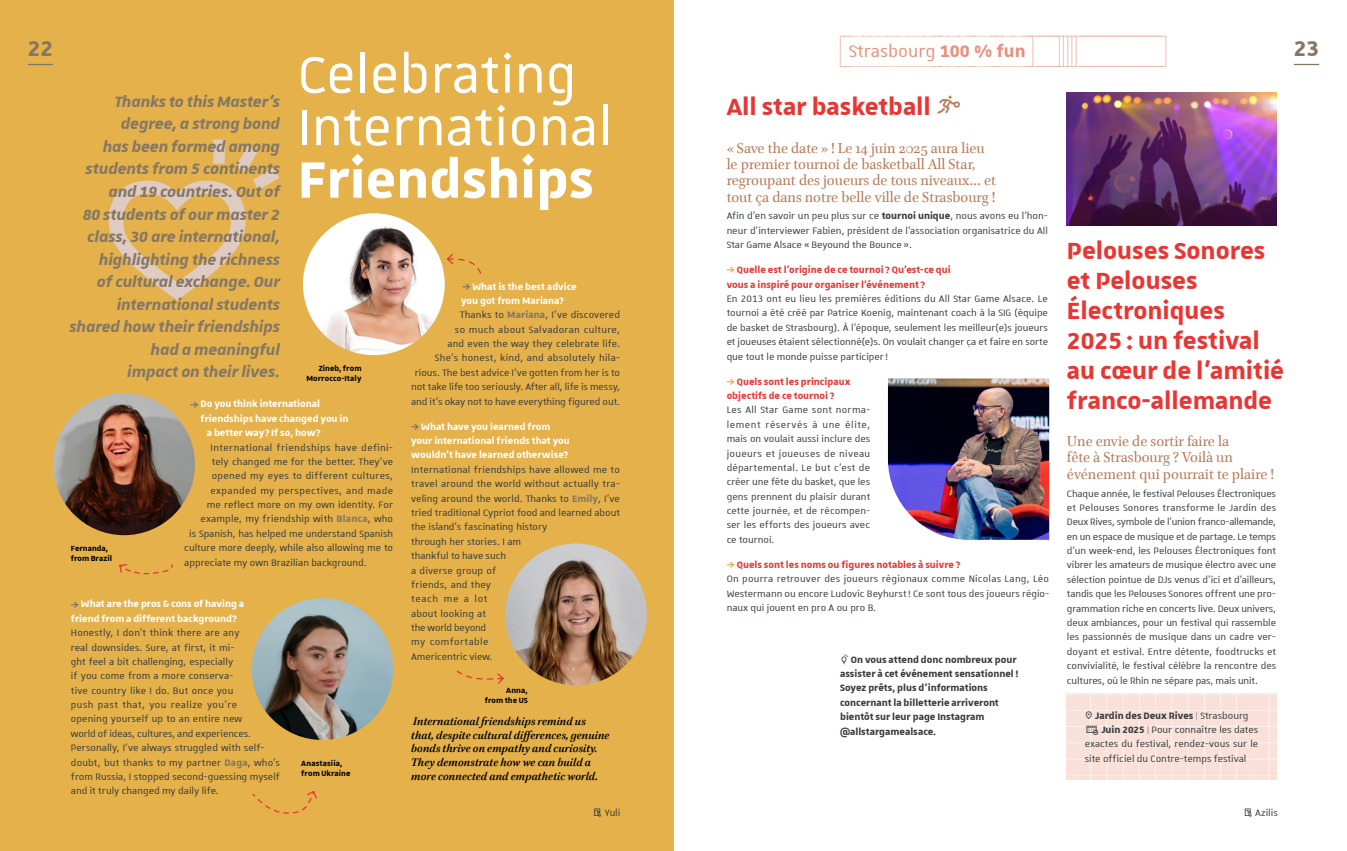
<style>
.page{position:relative;width:1347px;height:851px;background:#fff}
.page>*{position:absolute;margin:0;border:0;box-sizing:border-box;transform-origin:0 0}
.Titre-article{font:68.75px/52.5px "Unistra A";color:#fff}
.titre_coul_1{font:700 31.25px/30px "Unistra A";color:#e63734}
.t1{font:700 28.75px "Unistra D";color:#847766}
.en-tête_de_page{font:22.5px "Unistra Encadre";color:#e7907c}
.chapeau{font:italic 700 20px/22.5px "Unistra A";letter-spacing:-.005em;color:#847766;text-align:right}
.mini-titre_coul_1{font:16.25px/16.2px "Brill";color:#b77c5b}
.texte-courant_coul_1{font:12.5px/14.4px "Unistra A";color:#373a3b;text-align:justify}
.t2{font:700 12.5px/14.4px "Unistra A";color:#fff}
.texte-courant_coul_1-2{font:700 12.5px/14.4px "Unistra A";color:#373a3b}
.t3{font:700 12.5px/14.4px "Unistra A";color:#e63734}
.citations_encadré_petite{font:italic 700 12.5px/13.8px "Brill";color:#000}
.texte-courant_coul_1-3{font:12.5px "Unistra A";letter-spacing:.03em;color:#373a3b}
.texte-courant_coul_1-4{font:12.5px "Unistra A";letter-spacing:.025em;color:#373a3b}
.légende{font:700 10px/10px "Unistra B";letter-spacing:.005em;color:#000}
.s1{font-weight:700}
.s2{color:#e4b14a}
.s3{color:#847766}
.s4{font-weight:700;color:#847766}
.s5{font-weight:400}
</style>
<div class="page">
<img style="left:1067px;top:693px;width:209px;height:86px">
<div style="left:0;top:0;width:673px;height:850px;background:#e4b14a"></div>
<img style="left:303px;top:213px;width:142px;height:142px;border-radius:71px">
<img style="left:505px;top:543px;width:142px;height:142px;border-radius:71px">
<img style="left:53px;top:393px;width:142px;height:142px;border-radius:71px">
<img style="left:252px;top:598px;width:141px;height:141px;border-radius:71px">
<img style="left:888px;top:378px;width:161px;height:161px">
<img style="left:1067px;top:92px;width:209px;height:133px">
<svg style="left:109px;top:139px;width:170px;height:161px"></svg>
<svg style="left:447px;top:253px;width:35px;height:21px"></svg>
<svg style="left:456px;top:670px;width:48px;height:14px"></svg>
<svg style="left:119px;top:564px;width:54px;height:10px"></svg>
<svg style="left:252px;top:791px;width:65px;height:23px"></svg>
<svg style="left:28px;top:64px;width:25px;height:1px"></svg>
<svg style="left:1293px;top:64px;width:26px;height:1px"></svg>
<svg style="left:1085px;top:711px;width:6px;height:7px"></svg>
<svg style="left:1086px;top:725px;width:12px;height:9px"></svg>
<p class="en-tête_de_page" style="left:840px;top:35px;width:327px">(_STRASBOURG_<span class="s1">100_%_fun_</span>)_____)))))___________________)</p>
<h3 class="t1" style="left:28px;top:32px;width:27px">22</h3>
<h3 class="t1" style="left:1293px;top:32px;width:27px">23</h3>
<p class="Titre-article" style="left:298px;top:46px;width:316px">Celebrating<br>International<br><span class="s1">Friendships</span></p>
<p class="chapeau" style="left:69px;top:90px;width:212px">Thanks to this Master’s degree, a strong bond<br>has been formed among students from 5 continents and 19 countries. Out of<br>80 students of our master 2 class, 30 are international, highlighting the richness<br>of cultural exchange. Our international students shared how their friendships had a meaningful<br>impact on their lives.</p>
<p class="titre_coul_1" style="left:726px;top:91px;width:206px">All star basketball</p>
<p class="mini-titre_coul_1" style="left:726px;top:140px;width:271px">« Save the date » ! Le 14 juin 2025 aura lieu le premier tournoi de basketball All Star, regroupant des joueurs de tous niveaux… et tout ça dans notre belle ville de Strasbourg !</p>
<p class="texte-courant_coul_1" style="left:726px;top:208px;width:323px">Afin d’en savoir un peu plus sur ce <span class="s1">tournoi unique</span>, nous avons eu l’hon&shy;neur d'interviewer Fabien, président de l’association organisatrice du All Star Game Alsace « Beyound the Bounce ».</p>
<p class="t3" style="left:726px;top:262px;width:226px"><span class="s2">⇒</span> Quelle est l’origine de ce tournoi? Qu’est-ce qui vous a inspiré pour organiser l'événement?</p>
<p class="texte-courant_coul_1" style="left:726px;top:291px;width:323px">En 2013 ont eu lieu les premières éditions du All Star Game Alsace. Le tournoi a été créé par Patrice Koenig, maintenant coach à la SIG (équipe de basket de Strasbourg). À l’époque, seulement les meilleur(e)s joueurs et joueuses étaient sélectionné(e)s. On voulait changer ça et faire en sorte que tout le monde puisse participer!</p>
<p class="t3" style="left:726px;top:373px;width:125px"><span class="s2">⇒</span> Quels sont les principaux objectifs de ce tournoi?</p>
<p class="texte-courant_coul_1" style="left:726px;top:402px;width:145px">Les All Star Game sont norma&shy;lement réservés à une élite, mais on voulait aussi inclure des joueurs et joueuses de niveau départemental. Le but c’est de créer une fête du basket, que les gens prennent du plaisir durant cette journée, et de récompen&shy;ser les efforts des joueurs avec ce tournoi.</p>
<p class="t3" style="left:726px;top:557px;width:235px"><span class="s2">⇒</span> Quels sont les noms ou figures notables à suivre ?</p>
<p class="texte-courant_coul_1" style="left:726px;top:571px;width:324px">On pourra retrouver des joueurs régionaux comme Nicolas Lang, Léo Westermann ou encore Ludovic Beyhurst! Ce sont tous des joueurs régio&shy;naux qui jouent en pro A ou pro B.</p>
<p class="titre_coul_1" style="left:1067px;top:234px;width:219px">Pelouses Sonores et Pelouses<br>Électroniques<br>2025 : un festival au cœur de l’amitié franco-allemande</p>
<p class="t2" style="left:461px;top:278px;width:117px"><span class="s3">⇒</span> What is the best advice you got from Mariana?</p>
<p class="texte-courant_coul_1" style="left:411px;top:307px;width:210px;text-align:right">Thanks to <span class="s4">Mariana</span>, I’ve discovered<br>so much about Salvadoran culture,<br>and even the way they celebrate life.<br>She’s honest, kind, and absolutely hila&shy;rious. The best advice I’ve gotten from her is to not take life too seriously. After all, life is messy, and it’s okay not to have everything figured out.</p>
<p class="t2" style="left:411px;top:418px;width:160px"><span class="s3">⇒</span> What have you learned from your international friends that you wouldn’t have learned otherwise?</p>
<p class="texte-courant_coul_1" style="left:411px;top:462px;width:210px;text-align:left">International friendships have allowed me to travel around the world without actually tra&shy;veling around the world. Thanks to <span class="s4">Emily</span>, I’ve tried traditional Cypriot food and learned about the island’s fascinating history<br>through her stories. I am<br>thankful to have such<br>a diverse group of<br>friends, and they<br>teach me a lot<br>about looking at<br>the world beyond<br>my comfortable<br>Americentric view.</p>
<p class="légende" style="left:306px;top:362px;width:57px;text-align:right">Zineb, from<br>Morrocco-Italy</p>
<p class="t2" style="left:191px;top:396px;width:131px"><span class="s3">⇒</span> Do you think international</p>
<p class="t2" style="left:201px;top:411px;width:149px">friendships have changed you in</p>
<p class="t2" style="left:207px;top:425px;width:115px">a better way? If so, how?</p>
<p class="texte-courant_coul_1-3" style="left:211px;top:440px;width:184px">International friendships have defini-</p>
<p class="texte-courant_coul_1" style="left:212px;top:454px;width:183px">tely changed me for the better. They’ve</p>
<p class="texte-courant_coul_1-4" style="left:212px;top:469px;width:183px">opened my eyes to different cultures,</p>
<p class="texte-courant_coul_1-3" style="left:211px;top:484px;width:184px">expanded my perspectives, and made</p>
<p class="texte-courant_coul_1" style="left:207px;top:497px;width:188px">me reflect more on my own identity. For</p>
<p class="texte-courant_coul_1" style="left:201px;top:511px;width:194px">example, my friendship with <span class="s4">Blanca</span>, who</p>
<p class="texte-courant_coul_1" style="left:189px;top:526px;width:205px">is Spanish, has helped me understand Spanish</p>
<p class="texte-courant_coul_1" style="left:184px;top:540px;width:210px">culture more deeply, while also allowing me to</p>
<p class="texte-courant_coul_1" style="left:184px;top:554px;width:184px">appreciate my own Brazilian background.</p>
<p class="mini-titre_coul_1" style="left:1067px;top:433px;width:208px">Une envie de sortir faire la<br>fête à Strasbourg ? Voilà un événement qui pourrait te plaire !</p>
<p class="texte-courant_coul_1" style="left:1067px;top:485px;width:211px">Chaque année, le festival Pelouses Électroniques et Pelouses Sonores transforme le Jardin des Deux Rives, symbole de l’union franco-allemande, en un espace de musique et de partage. Le temps d’un week-end, les Pelouses Électroniques font vibrer les amateurs de musique électro avec une sélection pointue de DJs venus d’ici et d’ailleurs, tandis que les Pelouses Sonores offrent une pro&shy;grammation riche en concerts live. Deux univers, deux ambiances, pour un festival qui rassemble les passionnés de musique dans un cadre ver&shy;doyant et estival. Entre détente, foodtrucks et convivialité, le festival célèbre la rencontre des cultures, où le Rhin ne sépare pas, mais unit.</p>
<p class="texte-courant_coul_1-2" style="left:1095px;top:707px;width:155px">Jardin des Deux Rives <span class="s5">| Strasbourg</span></p>
<p class="texte-courant_coul_1" style="left:1084px;top:722px;width:175px;text-indent:17px"><span class="s1">Juin 2025</span> | Pour connaître les dates exactes du festival, rendez-vous sur le site officiel du Contre-temps festival</p>
<p class="légende" style="left:71px;top:543px;width:43px">Fernanda, from Brazil</p>
<p class="t2" style="left:71px;top:596px;width:175px"><span class="s3">⇒</span> What are the pros &amp; cons of having a friend from a different background?</p>
<p class="texte-courant_coul_1" style="left:71px;top:625px;width:211px;text-align:left">Honestly, I don’t think there are any<br>real downsides. Sure, at first, it mi-<br>ght feel a bit challenging, especially<br>if you come from a more conserva-<br>tive country like I do. But once you<br>push past that, you realize you’re<br>opening yourself up to an entire new<br>world of ideas, cultures, and experiences.<br>Personally, I’ve always struggled with self&shy;doubt, but thanks to my partner <span class="s4">Daga</span>, who’s from Russia, I stopped second-guessing myself and it truly changed my daily life.</p>
<p class="texte-courant_coul_1-2" style="left:840px;top:651px;width:180px;text-indent:11px">On vous attend donc nombreux pour assister à cet événement sensationnel !<br>Soyez prêts, plus d’informations concernant la billetterie arriveront bientôt sur leur page Instagram @allstargamealsace.</p>
<p class="légende" style="left:485px;top:685px;width:45px;text-align:right">Anna,<br>from the US</p>
<p class="citations_encadré_petite" style="left:411px;top:714px;width:200px">International friendships remind us that, despite cultural differences, genuine bonds thrive on empathy and curiosity.<br>They demonstrate how we can build a more connected and empathetic world.</p>
<p class="légende" style="left:301px;top:757px;width:51px">Anastasiia, from Ukraine</p>
<p class="texte-courant_coul_1" style="left:592px;top:804px;width:29px">→ Yuli</p>
<p class="texte-courant_coul_1" style="left:1243px;top:804px;width:36px">→ Azilis</p>
</div>
